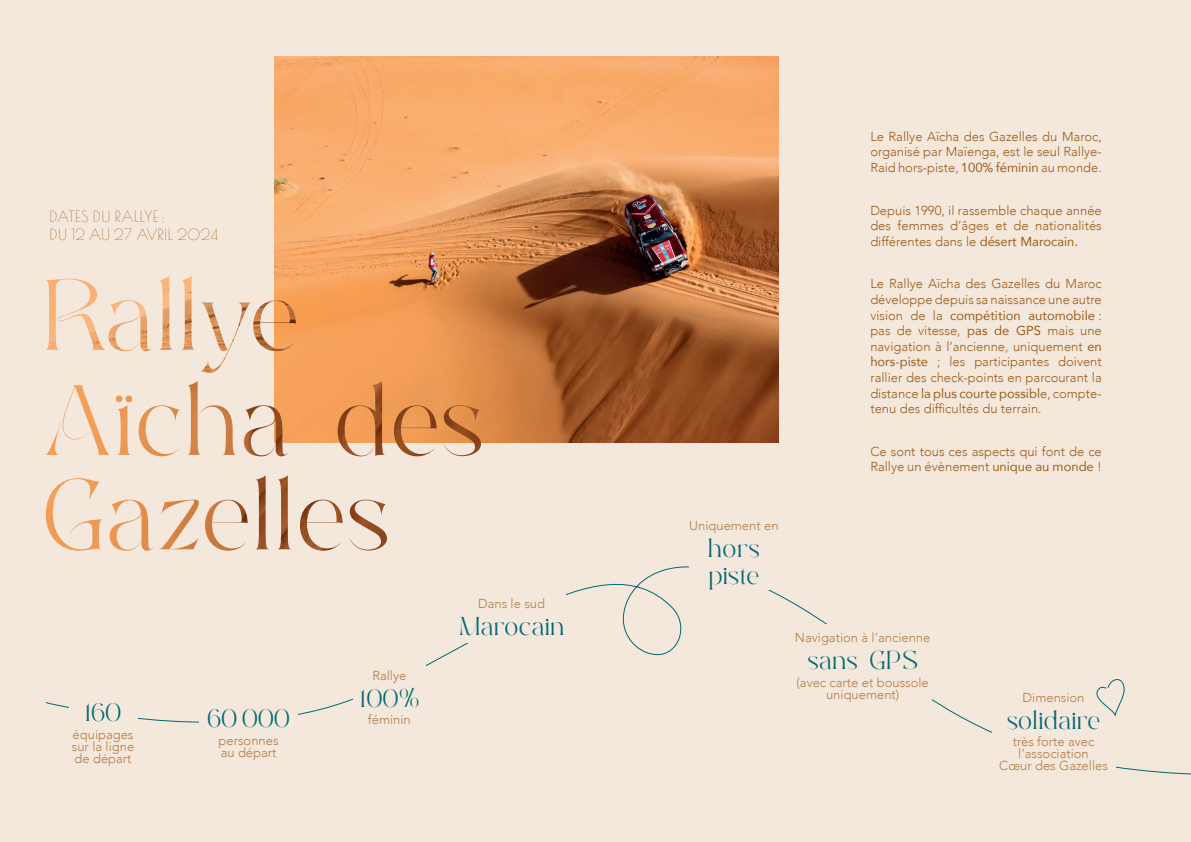
<style>
.page{position:relative;width:1191px;height:842px;background:#fff}
.page>*{position:absolute;margin:0;border:0;box-sizing:border-box;transform-origin:0 0}
.t1{font:25px/27px "PS Aelyn Regular";letter-spacing:-.055em;color:#006874}
.t2{font:15px/18px "Poiret One";letter-spacing:.03em;color:#b47d48}
.t3{font:300 13px/15.6px "Avenir";color:#9d5d19;text-align:justify}
.t4{font:300 13px/12px "Avenir";color:#b47d48;text-align:center}
.s1{font-weight:400}
</style>
<div class="page">
<div style="left:595px;top:0;width:596px;height:842px;background:#f4e8dc"></div>
<div style="left:0;top:0;width:595px;height:842px;background:#f4e8dc"></div>
<img style="left:275px;top:57px;width:503px;height:386px">
<img style="left:46px;top:475px;width:340px;height:58px">
<img style="left:57px;top:381px;width:424px;height:75px">
<img style="left:46px;top:276px;width:250px;height:97px">
<svg style="left:45px;top:533px;width:1146px;height:242px"></svg>
<div style="left:353px;top:664px;width:72px;height:63px;background:#f4e8dc"></div>
<div style="left:69px;top:690px;width:68px;height:85px;background:#f4e8dc"></div>
<div style="left:199px;top:698px;width:99px;height:69px;background:#f4e8dc"></div>
<div style="left:458px;top:587px;width:107px;height:55px;background:#f4e8dc"></div>
<div style="left:689px;top:512px;width:89px;height:78px;background:#f4e8dc"></div>
<div style="left:794px;top:624px;width:137px;height:79px;background:#f4e8dc"></div>
<div style="left:992px;top:684px;width:123px;height:91px;background:#f4e8dc"></div>
<svg style="left:1091px;top:676px;width:33px;height:40px"></svg>
<p class="t2" style="left:50px;top:206px;width:170px">DATES DU RALLYE :<br>DU 12 AU 27 AVRIL 2024</p>
<p class="t4" style="left:372px;top:669px;width:35px">Rallye</p>
<h1 class="t1" style="left:359px;top:685px;width:62px">100%</h1>
<h1 class="t1" style="left:84px;top:700px;width:39px">160</h1>
<p class="t4" style="left:368px;top:714px;width:44px">féminin</p>
<p class="t4" style="left:72px;top:728px;width:64px;text-align:justify">équipages sur la ligne de départ</p>
<h1 class="t1" style="left:206px;top:706px;width:86px">60 000</h1>
<p class="t4" style="left:219px;top:734px;width:61px;text-align:left">personnes au départ</p>
<p class="t4" style="left:478px;top:597px;width:68px">Dans le sud</p>
<h1 class="t1" style="left:458px;top:613px;width:109px">Marocain</h1>
<p class="t3" style="left:870px;top:129px;width:233px">Le Rallye Aïcha des Gazelles du Maroc, organisé par Maïenga, est le seul Rallye-Raid hors-piste, <span class="s1">100% féminin</span> au monde.</p>
<p class="t3" style="left:870px;top:202px;width:233px">Depuis 1990, il rassemble chaque année des femmes d’âges et de nationalités différentes dans le <span class="s1">désert Marocain.</span></p>
<p class="t3" style="left:870px;top:276px;width:233px">Le Rallye Aïcha des Gazelles du Maroc développe depuis sa naissance une autre vision de la <span class="s1">compétition automobile</span> : pas de vitesse, <span class="s1">pas de GPS</span> mais une navigation à l’ancienne, uniquement <span class="s1">en hors-piste</span> ; les participantes doivent rallier des check-points en parcourant la distance <span class="s1">la plus courte possibl</span>e, compte&shy;tenu des difficultés du terrain.</p>
<p class="t3" style="left:870px;top:443px;width:233px">Ce sont tous ces aspects qui font de ce<br>Rallye un évènement <span class="s1">unique au monde</span> !</p>
<p class="t4" style="left:689px;top:520px;width:91px">Uniquement en</p>
<h1 class="t1" style="left:707px;top:536px;width:55px">hors piste</h1>
<p class="t4" style="left:795px;top:631px;width:137px">Navigation à l’ancienne</p>
<h1 class="t1" style="left:806px;top:647px;width:114px">sans GPS</h1>
<p class="t4" style="left:796px;top:676px;width:134px">(avec carte et boussole uniquement)</p>
<p class="t4" style="left:1022px;top:691px;width:63px">Dimension</p>
<h1 class="t1" style="left:1006px;top:707px;width:96px">solidaire</h1>
<p class="t4" style="left:999px;top:736px;width:110px">très forte avec l’association<br>Cœur des Gazelles</p>
</div>
